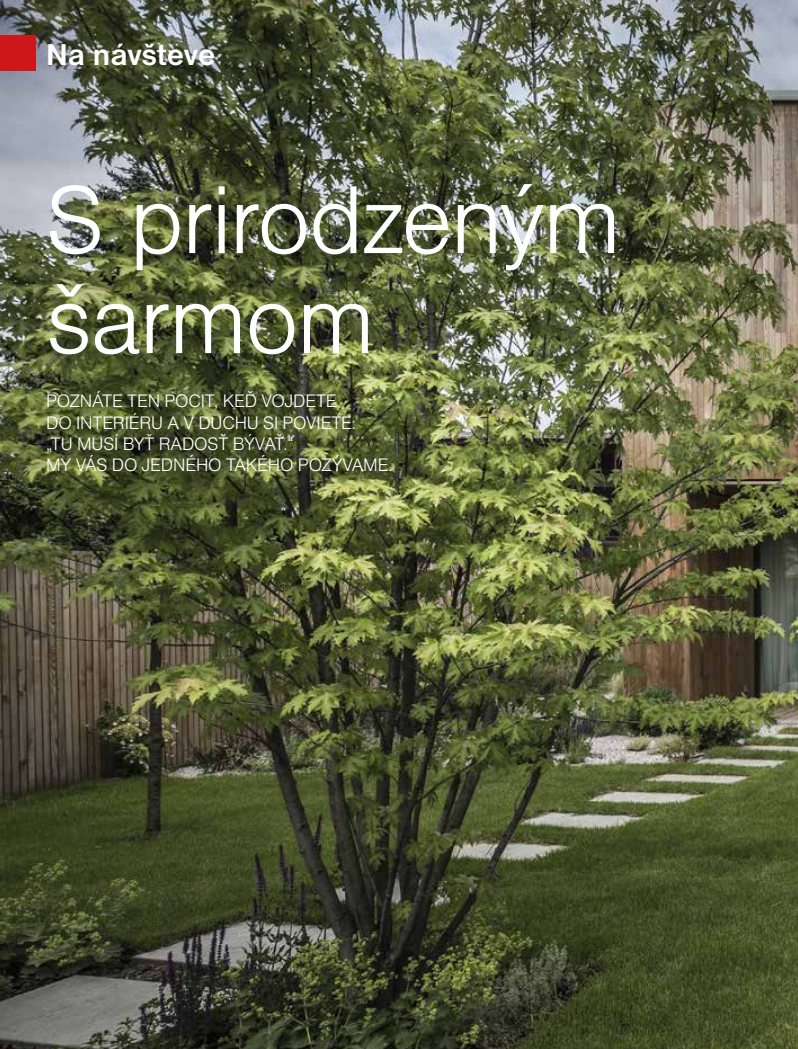
<style>
.page{position:relative;width:798px;height:1049px;background:#fff}
.page>*{position:absolute;margin:0;border:0;box-sizing:border-box;transform-origin:0 0}
.t1{font:300 100px/100px "Nimbus San DCE";letter-spacing:-.02em;color:#fff}
.t2{font:700 31.25px "Nimbus San DCE";color:#fff}
.t3{font:300 18.75px/21.2px "Nimbus San DCE";letter-spacing:-.01em;color:#fff}
</style>
<div class="page">
<img style="left:0;top:0;width:797px;height:1049px">
<div style="left:0;top:35px;width:35px;height:36px;background:#cd171a"></div>
<h2 class="t2" style="left:46px;top:37px;width:171px">Na návšteve</h2>
<h1 class="t1" style="left:46px;top:171px;width:576px">S prirodzeným šarmom</h1>
<p class="t3" style="left:46px;top:391px;width:348px">POZNÁTE TEN POCIT, KEĎ VOJDETE<br>DO INTERIÉRU A V DUCHU SI POVIETE:<br>„TU MUSÍ BYŤ RADOSŤ BÝVAŤ.“<br>MY VÁS DO JEDNÉHO TAKÉHO POZÝVAME.</p>
</div>
